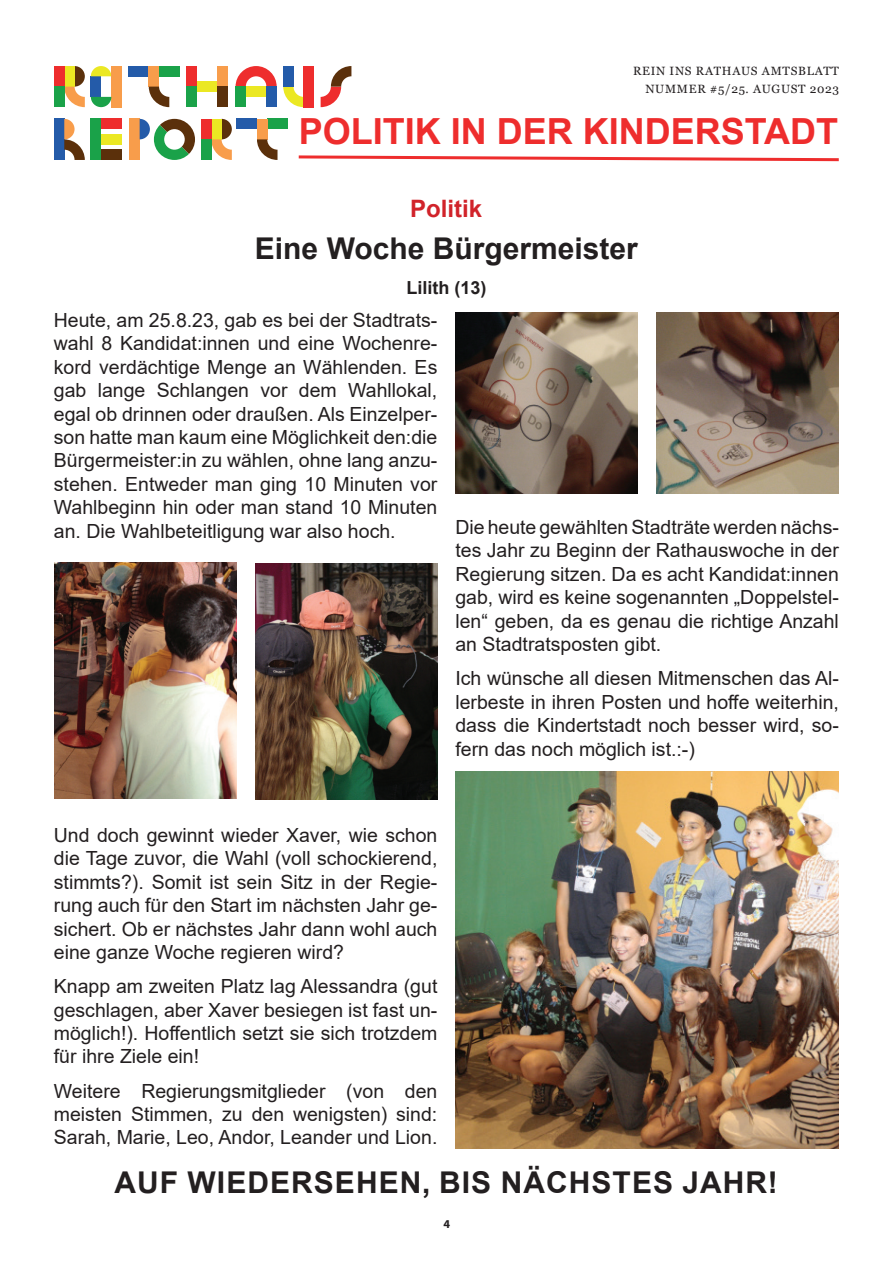
<style>
.page{position:relative;width:893px;height:1263px;background:#fff}
.page>*{position:absolute;margin:0;border:0;box-sizing:border-box;transform-origin:0 0}
.t1{font:700 36px "Arial";color:#ee2d2d}
.t2{font:700 30px "Arial";letter-spacing:.035em;color:#231f20}
.t3{font:700 30px "Arial";color:#231f20}
.t4{font:700 24px "Arial";color:#d1232a}
.t5{font:19.5px/23.4px "Arial";color:#231f20;text-align:justify}
.t6{font:700 18px "Arial";color:#231f20}
.t7{font:12px/18px "Georgia";letter-spacing:.06em;color:#231f20}
.t8{font:700 12px "Myriad Pro";color:#231f20}
</style>
<div class="page">
<svg style="left:298px;top:155px;width:541px;height:7px"></svg>
<div style="left:54px;top:66px;width:10px;height:21px;background:#ee2d2d"></div>
<svg style="left:64px;top:66px;width:21px;height:41px"></svg>
<div style="left:54px;top:87px;width:10px;height:20px;background:#1aa249"></div>
<div style="left:91px;top:76px;width:10px;height:21px;background:#245ba9"></div>
<svg style="left:91px;top:66px;width:20px;height:10px"></svg>
<div style="left:111px;top:66px;width:11px;height:41px;background:#f89d4b"></div>
<svg style="left:91px;top:97px;width:20px;height:10px"></svg>
<div style="left:128px;top:66px;width:21px;height:10px;background:#245ba9"></div>
<div style="left:159px;top:66px;width:21px;height:10px;background:#1aa249"></div>
<div style="left:149px;top:66px;width:10px;height:21px;background:#f89d4b"></div>
<svg style="left:149px;top:87px;width:20px;height:20px"></svg>
<div style="left:186px;top:66px;width:11px;height:21px;background:#ee2d2d"></div>
<div style="left:186px;top:87px;width:11px;height:20px;background:#1aa249"></div>
<div style="left:197px;top:81px;width:20px;height:11px;background:#ebe823"></div>
<div style="left:217px;top:66px;width:11px;height:21px;background:#f89d4b"></div>
<div style="left:217px;top:87px;width:11px;height:20px;background:#5b300b"></div>
<svg style="left:236px;top:66px;width:41px;height:21px"></svg>
<div style="left:236px;top:87px;width:10px;height:20px;background:#1aa249"></div>
<div style="left:246px;top:87px;width:20px;height:10px;background:#ebe823"></div>
<div style="left:266px;top:87px;width:11px;height:20px;background:#245ba9"></div>
<svg style="left:283px;top:87px;width:21px;height:20px"></svg>
<div style="left:283px;top:66px;width:10px;height:21px;background:#245ba9"></div>
<div style="left:304px;top:66px;width:10px;height:41px;background:#ee2d2d"></div>
<svg style="left:321px;top:66px;width:30px;height:41px"></svg>
<div style="left:54px;top:119px;width:10px;height:41px;background:#245ba9"></div>
<svg style="left:64px;top:119px;width:21px;height:41px"></svg>
<div style="left:91px;top:119px;width:10px;height:41px;background:#1aa249"></div>
<div style="left:101px;top:119px;width:20px;height:10px;background:#ee2d2d"></div>
<div style="left:101px;top:134px;width:20px;height:11px;background:#ebe823"></div>
<div style="left:101px;top:150px;width:20px;height:10px;background:#5b300b"></div>
<div style="left:129px;top:119px;width:11px;height:41px;background:#f89d4b"></div>
<svg style="left:140px;top:119px;width:55px;height:41px"></svg>
<div style="left:201px;top:119px;width:10px;height:20px;background:#ee2d2d"></div>
<svg style="left:211px;top:119px;width:21px;height:41px"></svg>
<div style="left:201px;top:139px;width:10px;height:21px;background:#1aa249"></div>
<div style="left:236px;top:119px;width:21px;height:10px;background:#245ba9"></div>
<div style="left:267px;top:119px;width:21px;height:10px;background:#1aa249"></div>
<div style="left:257px;top:119px;width:10px;height:20px;background:#f89d4b"></div>
<svg style="left:257px;top:139px;width:20px;height:21px"></svg>
<img style="left:455px;top:313px;width:183px;height:180px">
<img style="left:54px;top:562px;width:182px;height:236px">
<img style="left:455px;top:772px;width:384px;height:377px">
<img style="left:657px;top:313px;width:182px;height:180px">
<img style="left:255px;top:563px;width:182px;height:236px">
<p class="t7" style="left:645px;top:62px;width:187px;text-indent:-12px">REIN INS RATHAUS AMTS BLATT<br>NUMMER</p>
<p class="t7" style="left:710px;top:80px;width:131px">#5/25. AUGUST 2023</p>
<h1 class="t1" style="left:299px;top:106px;width:541px">POLITIK IN DER KINDERSTADT</h1>
<p class="t4" style="left:410px;top:192px;width:74px">POLITIK</p>
<h2 class="t3" style="left:255px;top:227px;width:384px">EINE WOCHE BÜRGERMEISTER</h2>
<p class="t6" style="left:406px;top:275px;width:82px">LILITH (13)</p>
<p class="t5" style="left:54px;top:308px;width:385px">Heute, am 25.8.23, gab es bei der Stadtrats&shy;wahl 8 Kandidat:innen und eine Wochenre&shy;kord verdächtige Menge an Wählenden. Es gab lange Schlangen vor dem Wahllokal, egal ob drinnen oder draußen. Als Einzelper&shy;son hatte man kaum eine Möglichkeit den:die Bürgermeister:in zu wählen, ohne lang anzu&shy;stehen. Entweder man ging 10 Minuten vor Wahlbeginn hin oder man stand 10 Minuten an. Die Wahlbeteitligung war also hoch.</p>
<p class="t5" style="left:455px;top:515px;width:385px">Die heute gewählten Stadträte werden nächs&shy;tes Jahr zu Beginn der Rathauswoche in der Regierung sitzen. Da es acht Kandidat:innen gab, wird es keine sogenannten „Doppelstel&shy;len“ geben, da es genau die richtige Anzahl an Stadtratsposten gibt.</p>
<p class="t5" style="left:455px;top:667px;width:385px">Ich wünsche all diesen Mitmenschen das Al&shy;lerbeste in ihren Posten und hoffe weiterhin, dass die Kindertstadt noch besser wird, so&shy;fern das noch möglich ist.:-)</p>
<p class="t5" style="left:54px;top:823px;width:385px">Und doch gewinnt wieder Xaver, wie schon die Tage zuvor, die Wahl (voll schockierend, stimmts?). Somit ist sein Sitz in der Regie&shy;rung auch für den Start im nächsten Jahr ge&shy;sichert. Ob er nächstes Jahr dann wohl auch eine ganze Woche regieren wird?</p>
<p class="t5" style="left:54px;top:974px;width:385px">Knapp am zweiten Platz lag Alessandra (gut geschlagen, aber Xaver besiegen ist fast un&shy;möglich!). Hoffentlich setzt sie sich trotzdem für ihre Ziele ein!</p>
<p class="t5" style="left:54px;top:1079px;width:385px">Weitere Regierungsmitglieder (von den meisten Stimmen, zu den wenigsten) sind:<br>Sarah, Marie, Leo, Andor, Leander und Lion.</p>
<h2 class="t2" style="left:114px;top:1162px;width:134px">AUF WIEDER</h2>
<h2 class="t2" style="left:314px;top:1162px;width:465px">SEHEN, BIS NÄCHSTES JAHR!</h2>
<p class="t8" style="left:443px;top:1216px;width:8px">4</p>
</div>
